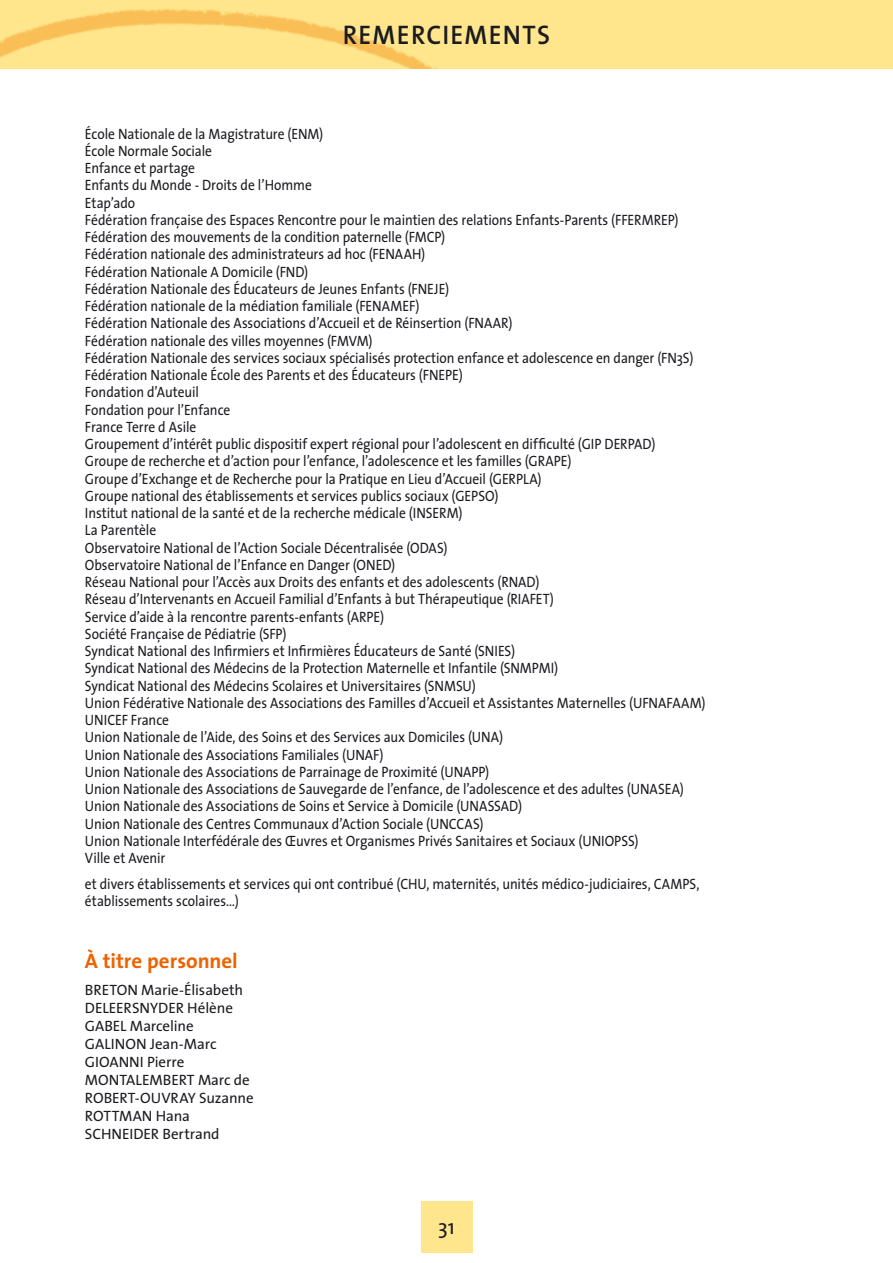
<style>
.page{position:relative;width:893px;height:1263px;background:#fff}
.page>*{position:absolute;margin:0;border:0;box-sizing:border-box;transform-origin:0 0}
.t1{font:600 27px "The Sans";letter-spacing:.05em;color:#1b1c20;scale:.96 1}
.t2{font:700 21px "The Sans";color:#ec6400}
.t3{font:21px "The Sans";color:#1b1c20}
.t4{font:15px/17.2px "The Sans";color:#1b1c20;scale:.9 1}
.t5{font:15px/18px "The Sans";color:#1b1c20}
</style>
<div class="page">
<div style="left:421px;top:1201px;width:51px;height:51px;background:#ffe68d"></div>
<img style="left:0;top:0;width:892px;height:68px">
<h1 class="t1" style="left:343px;top:24px;width:218px">REMERCIEMENTS</h1>
<p class="t4" style="left:85px;top:126px;width:691px">École Nationale de la Magistrature (ENM)<br>École Normale Sociale<br>Enfance et partage<br>Enfants du Monde - Droits de l’Homme<br>Etap’ado<br>Fédération française des Espaces Rencontre pour le maintien des relations Enfants-Parents (FFERMREP)<br>Fédération des mouvements de la condition paternelle (FMCP)<br>Fédération nationale des administrateurs ad hoc (FENAAH)<br>Fédération Nationale A Domicile (FND)<br>Fédération Nationale des Éducateurs de Jeunes Enfants (FNEJE)<br>Fédération nationale de la médiation familiale (FENAMEF)<br>Fédération Nationale des Associations d’Accueil et de Réinsertion (FNAAR)<br>Fédération nationale des villes moyennes (FMVM)<br>Fédération Nationale des services sociaux spécialisés protection enfance et adolescence en danger (FN3S)<br>Fédération Nationale École des Parents et des Éducateurs (FNEPE)<br>Fondation d’Auteuil<br>Fondation pour l’Enfance<br>France Terre d Asile<br>Groupement d’intérêt public dispositif expert régional pour l’adolescent en difficulté (GIP DERPAD)<br>Groupe de recherche et d’action pour l’enfance, l’adolescence et les familles (GRAPE)<br>Groupe d’Exchange et de Recherche pour la Pratique en Lieu d’Accueil (GERPLA)<br>Groupe national des établissements et services publics sociaux (GEPSO)<br>Institut national de la santé et de la recherche médicale (INSERM)<br>La Parentèle<br>Observatoire National de l’Action Sociale Décentralisée (ODAS)<br>Observatoire National de l’Enfance en Danger (ONED)<br>Réseau National pour l’Accès aux Droits des enfants et des adolescents (RNAD)<br>Réseau d’Intervenants en Accueil Familial d’Enfants à but Thérapeutique (RIAFET)<br>Service d’aide à la rencontre parents-enfants (ARPE)<br>Société Française de Pédiatrie (SFP)<br>Syndicat National des Infirmiers et Infirmières Éducateurs de Santé (SNIES)<br>Syndicat National des Médecins de la Protection Maternelle et Infantile (SNMPMI)<br>Syndicat National des Médecins Scolaires et Universitaires (SNMSU)<br>Union Fédérative Nationale des Associations des Familles d’Accueil et Assistantes Maternelles (UFNAFAAM)<br>UNICEF France<br>Union Nationale de l’Aide, des Soins et des Services aux Domiciles (UNA)<br>Union Nationale des Associations Familiales (UNAF)<br>Union Nationale des Associations de Parrainage de Proximité (UNAPP)<br>Union Nationale des Associations de Sauvegarde de l’enfance, de l’adolescence et des adultes (UNASEA)<br>Union Nationale des Associations de Soins et Service à Domicile (UNASSAD)<br>Union Nationale des Centres Communaux d’Action Sociale (UNCCAS)<br>Union Nationale Interfédérale des Œuvres et Organismes Privés Sanitaires et Sociaux (UNIOPSS)<br>Ville et Avenir</p>
<p class="t4" style="left:85px;top:877px;width:684px">et divers établissements et services qui ont contribué (CHU, maternités, unités médico-judiciaires, CAMPS, établissements scolaires…)</p>
<h2 class="t2" style="left:85px;top:951px;width:154px">À titre personnel</h2>
<p class="t5" style="left:85px;top:982px;width:170px">BRETON Marie-Élisabeth<br>DELEERSNYDER Hélène<br>GABEL Marceline<br>GALINON Jean-Marc<br>GIOANNI Pierre<br>MONTALEMBERT Marc de<br>ROBERT-OUVRAY Suzanne<br>ROTTMAN Hana<br>SCHNEIDER Bertrand</p>
<h2 class="t3" style="left:438px;top:1219px;width:18px">31</h2>
</div>
